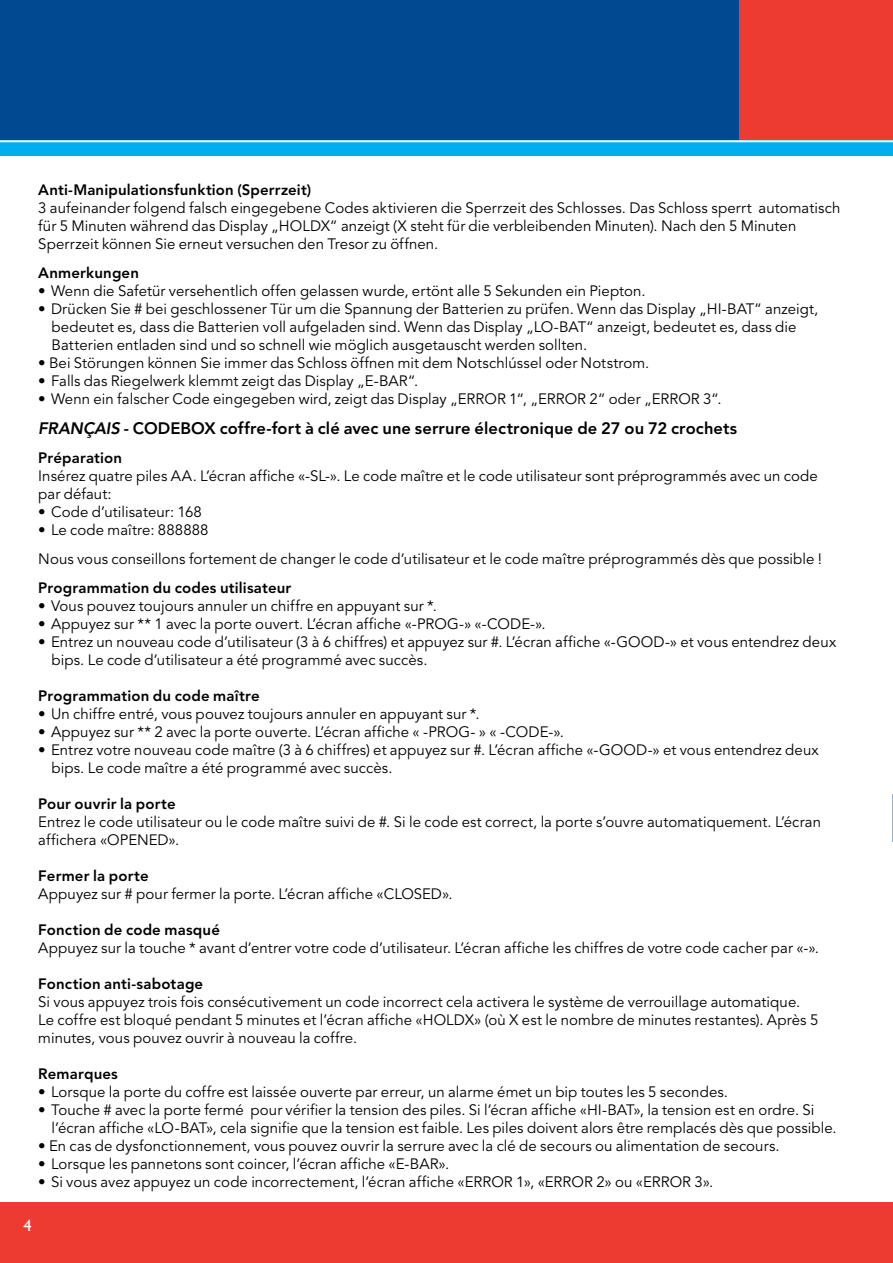
<style>
.page{position:relative;width:893px;height:1263px;background:#fff}
.page>*{position:absolute;margin:0;border:0;box-sizing:border-box;transform-origin:0 0}
.body{font:800 16.5px "Avenir LT Std";letter-spacing:.005em;color:#000}
.t1{font:16.5px "Gill Sans Std";color:#fff}
.body-2{font:15px/18px "Avenir LT Std";letter-spacing:.005em;color:#000}
.body-3{font:800 15px "Avenir LT Std";letter-spacing:.01em;color:#000}
.s1{font-style:italic}
</style>
<div class="page">
<div style="left:0;top:0;width:757px;height:148px;background:#014990"></div>
<div style="left:740px;top:0;width:153px;height:140px;background:#ee3b32"></div>
<div style="left:0;top:141px;width:893px;height:15px;background:#00aeef"></div>
<hr style="left:0;top:140px;width:893px;height:2px;background:#fff">
<div style="left:0;top:1203px;width:893px;height:60px;background:#ee3b32"></div>
<hr style="left:892px;top:792px;width:1px;height:50px;background:#014990">
<p class="body-3" style="left:38px;top:181px;width:274px">Anti-Manipulationsfunktion (Sperrzeit)</p>
<p class="body-2" style="left:38px;top:199px;width:804px">3 aufeinander folgend falsch eingegebene Codes aktivieren die Sperrzeit des Schlosses. Das Schloss sperrt automatisch für 5 Minuten während das Display „HOLDX“ anzeigt (X steht für die verbleibenden Minuten). Nach den 5 Minuten<br>Sperrzeit können Sie erneut versuchen den Tresor zu öffnen.</p>
<p class="body-3" style="left:38px;top:264px;width:102px">Anmerkungen</p>
<p class="body-2" style="left:38px;top:282px;width:609px">• Wenn die Safetür versehentlich offen gelassen wurde, ertönt alle 5 Sekunden ein Piepton.</p>
<p class="body-2" style="left:52px;top:300px;width:768px;text-indent:-13px">• Drücken Sie # bei geschlossener Tür um die Spannung der Batterien zu prüfen. Wenn das Display „HI-BAT“ anzeigt, bedeutet es, dass die Batterien voll aufgeladen sind. Wenn das Display „LO-BAT“ anzeigt, bedeutet es, dass die<br>Batterien entladen sind und so schnell wie möglich ausgetauscht werden sollten.</p>
<p class="body-2" style="left:38px;top:354px;width:613px">• Bei Störungen können Sie immer das Schloss öffnen mit dem Notschlússel oder Notstrom.</p>
<p class="body-2" style="left:38px;top:372px;width:381px">• Falls das Riegelwerk klemmt zeigt das Display „E-BAR“.</p>
<p class="body-2" style="left:38px;top:390px;width:685px">• Wenn ein falscher Code eingegeben wird, zeigt das Display „ERROR 1“, „ERROR 2“ oder „ERROR 3“.</p>
<p class="body" style="left:38px;top:419px;width:700px"><span class="s1">FRANÇAIS</span> - CODEBOX coffre-fort à clé avec une serrure électronique de 27 ou 72 crochets</p>
<p class="body-3" style="left:38px;top:449px;width:85px">Préparation</p>
<p class="body-2" style="left:38px;top:467px;width:781px">Insérez quatre piles AA. L’écran affiche «-SL-». Le code maître et le code utilisateur sont préprogrammés avec un code par défaut:</p>
<p class="body-2" style="left:38px;top:503px;width:165px">• Code d’utilisateur: 168</p>
<p class="body-2" style="left:38px;top:521px;width:172px">• Le code maître: 888888</p>
<p class="body-2" style="left:38px;top:550px;width:785px">Nous vous conseillons fortement de changer le code d’utilisateur et le code maître préprogrammés dès que possible !</p>
<p class="body-3" style="left:38px;top:579px;width:255px">Programmation du codes utilisateur</p>
<p class="body-2" style="left:38px;top:597px;width:400px">• Vous pouvez toujours annuler un chiffre en appuyant sur *.</p>
<p class="body-2" style="left:38px;top:615px;width:509px">• Appuyez sur ** 1 avec la porte ouvert. L’écran affiche «-PROG-» «-CODE-».</p>
<p class="body-2" style="left:52px;top:633px;width:786px;text-indent:-13px">• Entrez un nouveau code d’utilisateur (3 à 6 chiffres) et appuyez sur #. L’écran affiche «-GOOD-» et vous entendrez deux bips. Le code d’utilisateur a été programmé avec succès.</p>
<p class="body-3" style="left:38px;top:687px;width:223px">Programmation du code maître</p>
<p class="body-2" style="left:38px;top:705px;width:443px">• Un chiffre entré, vous pouvez toujours annuler en appuyant sur *.</p>
<p class="body-2" style="left:38px;top:723px;width:527px">• Appuyez sur ** 2 avec la porte ouverte. L’écran affiche « -PROG- » « -CODE-».</p>
<p class="body-2" style="left:52px;top:741px;width:769px;text-indent:-13px">• Entrez votre nouveau code maître (3 à 6 chiffres) et appuyez sur #. L’écran affiche «-GOOD-» et vous entendrez deux bips. Le code maître a été programmé avec succès.</p>
<p class="body-3" style="left:38px;top:795px;width:139px">Pour ouvrir la porte</p>
<p class="body-2" style="left:38px;top:813px;width:784px">Entrez le code utilisateur ou le code maître suivi de #. Si le code est correct, la porte s’ouvre automatiquement. L’écran affichera «OPENED».</p>
<p class="body-3" style="left:38px;top:867px;width:112px">Fermer la porte</p>
<p class="body-2" style="left:38px;top:885px;width:416px">Appuyez sur # pour fermer la porte. L’écran affiche «CLOSED».</p>
<p class="body-3" style="left:38px;top:921px;width:183px">Fonction de code masqué</p>
<p class="body-2" style="left:38px;top:939px;width:782px">Appuyez sur la touche * avant d’entrer votre code d’utilisateur. L’écran affiche les chiffres de votre code cacher par «-».</p>
<p class="body-3" style="left:38px;top:975px;width:166px">Fonction anti-sabotage</p>
<p class="body-2" style="left:38px;top:993px;width:781px">Si vous appuyez trois fois consécutivement un code incorrect cela activera le système de verrouillage automatique.<br>Le coffre est bloqué pendant 5 minutes et l’écran affiche «HOLDX» (où X est le nombre de minutes restantes). Après 5 minutes, vous pouvez ouvrir à nouveau la coffre.</p>
<p class="body-3" style="left:38px;top:1065px;width:81px">Remarques</p>
<p class="body-2" style="left:38px;top:1083px;width:691px">• Lorsque la porte du coffre est laissée ouverte par erreur, un alarme émet un bip toutes les 5 secondes.</p>
<p class="body-2" style="left:52px;top:1101px;width:787px;text-indent:-13px">• Touche # avec la porte fermé pour vérifier la tension des piles. Si l’écran affiche «HI-BAT», la tension est en ordre. Si l’écran affiche «LO-BAT», cela signifie que la tension est faible. Les piles doivent alors être remplacés dès que possible.</p>
<p class="body-2" style="left:38px;top:1137px;width:743px">• En cas de dysfonctionnement, vous pouvez ouvrir la serrure avec la clé de secours ou alimentation de secours.</p>
<p class="body-2" style="left:38px;top:1155px;width:412px">• Lorsque les pannetons sont coincer, l’écran affiche «E-BAR».</p>
<p class="body-2" style="left:38px;top:1173px;width:677px">• Si vous avez appuyez un code incorrectement, l’écran affiche «ERROR 1», «ERROR 2» ou «ERROR 3».</p>
<p class="t1" style="left:24px;top:1216px;width:10px">4</p>
</div>
